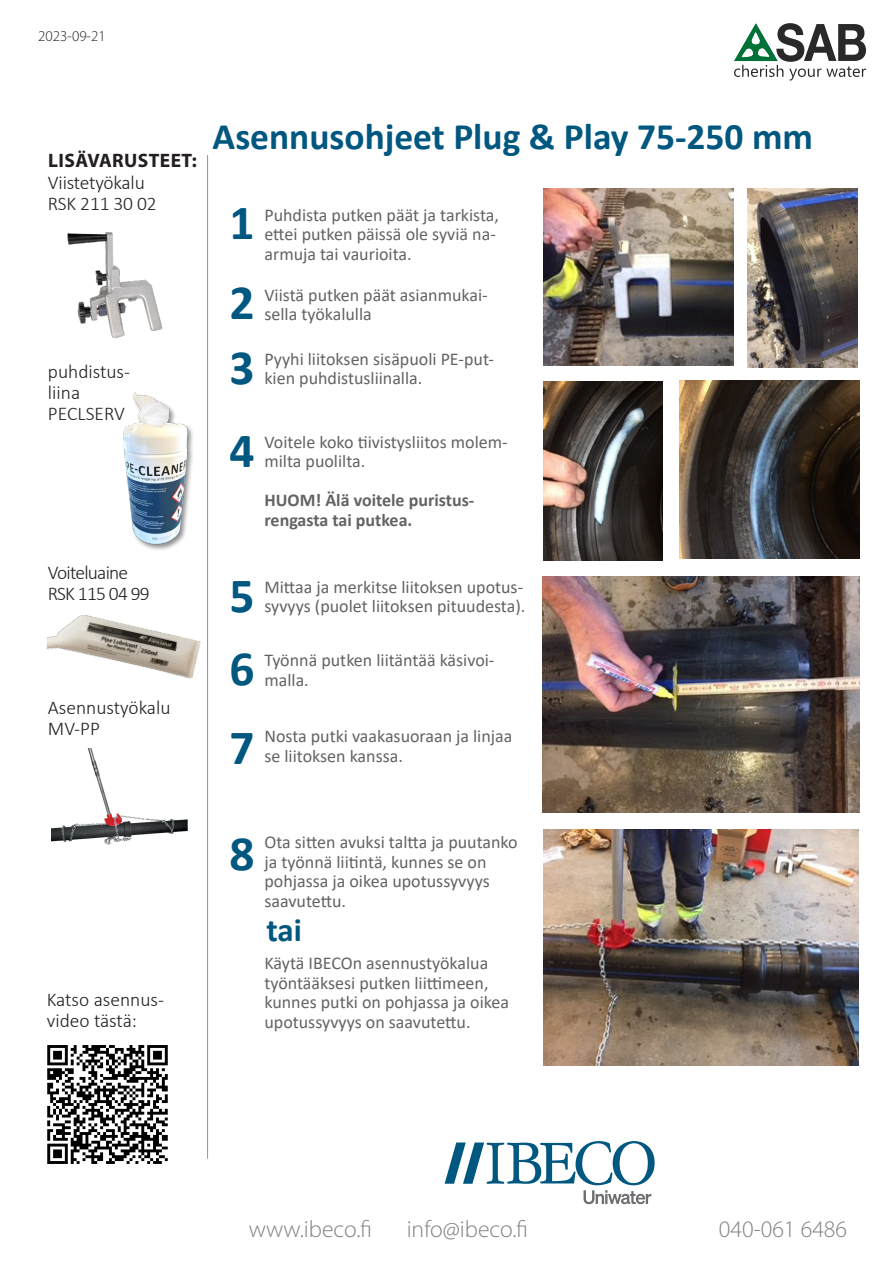
<style>
.page{position:relative;width:893px;height:1263px;background:#fff}
.page>*{position:absolute;margin:0;border:0;box-sizing:border-box;transform-origin:0 0}
.Topprubrik{font:700 49.5px "Calibri";color:#00577f}
.Topprubrik-2{font:700 37.5px "Calibri";color:#00577f}
.Topprubrik-3{font:700 33px "Calibri";color:#00577f}
.t1{font:300 23.7px "Myriad Pro";color:#808285}
.Vänsterkanten_utan_blåpunkt{font:300 19.5px/21px "Calibri";letter-spacing:-.015em;color:#231f20}
.Underrubrik{font:300 19.5px/21px "Calibri";color:#231f20}
.Tabellcell{font:300 19.5px/21px "Calibri";color:#231f20}
.Vänsterkanten_utan_blåpunkt-2{font:300 19.5px/21px "Calibri";letter-spacing:-.04em;color:#231f20}
.Rubrik_vänsterkant{font:700 19.5px "Myriad Pro";letter-spacing:.02em;color:#231f20}
.Anvisningar{font:18px/19.5px "Calibri";color:#636366}
.Anvisningar-2{font:700 18px/19.5px "Calibri";color:#636366}
.Brödtext{font:300 15px "Myriad Pro";color:#231f20}
</style>
<div class="page">
<hr style="left:207px;top:155px;width:1px;height:1003px;background:#939598">
<svg style="left:445px;top:1141px;width:210px;height:63px"></svg>
<svg style="left:734px;top:23px;width:132px;height:58px"></svg>
<img style="left:544px;top:188px;width:190px;height:177px">
<img style="left:543px;top:576px;width:316px;height:236px">
<img style="left:543px;top:382px;width:119px;height:178px">
<img style="left:680px;top:380px;width:179px;height:179px">
<img style="left:544px;top:830px;width:315px;height:236px">
<img style="left:51px;top:748px;width:137px;height:97px">
<img style="left:747px;top:189px;width:110px;height:179px">
<img style="left:47px;top:1045px;width:121px;height:119px">
<img style="left:67px;top:232px;width:96px;height:106px">
<div style="left:122px;top:392px;width:73px;height:159px;background:#231f20;opacity:.5"></div>
<img style="left:122px;top:392px;width:67px;height:154px">
<img style="left:47px;top:614px;width:154px;height:65px">
<p class="Brödtext" style="left:38px;top:27px;width:69px">2023-09-21</p>
<p class="Rubrik_vänsterkant" style="left:48px;top:148px;width:150px">LISÄVARUSTEET:</p>
<p class="Vänsterkanten_utan_blåpunkt" style="left:48px;top:172px;width:110px">Viistetyökalu<br>RSK 211 30 02</p>
<p class="Tabellcell" style="left:48px;top:360px;width:84px">puhdistus&shy;liina<br>PECLSERV</p>
<p class="Vänsterkanten_utan_blåpunkt-2" style="left:48px;top:561px;width:103px">Voiteluaine<br>RSK 115 04 99</p>
<p class="Vänsterkanten_utan_blåpunkt" style="left:48px;top:696px;width:124px">Asennustyökalu<br>MV-PP</p>
<p class="Topprubrik-2" style="left:213px;top:110px;width:602px">Asennusohjeet Plug &amp; Play 75-250 mm</p>
<p class="Topprubrik" style="left:230px;top:188px;width:27px">1</p>
<p class="Topprubrik" style="left:230px;top:268px;width:27px">2</p>
<p class="Topprubrik" style="left:230px;top:332px;width:27px">3</p>
<p class="Anvisningar" style="left:264px;top:205px;width:236px">Puhdista putken päät ja tarkista, ettei putken päissä ole syviä na&shy;armuja tai vaurioita.</p>
<p class="Anvisningar" style="left:264px;top:284px;width:225px">Viistä putken päät asianmukai&shy;sella työkalulla</p>
<p class="Anvisningar" style="left:264px;top:348px;width:231px">Pyyhi liitoksen sisäpuoli PE-put&shy;kien puhdistusliinalla.</p>
<p class="Topprubrik" style="left:230px;top:415px;width:27px">4</p>
<p class="Anvisningar" style="left:264px;top:432px;width:245px">Voitele koko tiivistysliitos molem&shy;milta puolilta.</p>
<p class="Anvisningar-2" style="left:264px;top:490px;width:212px">HUOM! Älä voitele puristus&shy;rengasta tai putkea.</p>
<p class="Topprubrik" style="left:230px;top:561px;width:27px">5</p>
<p class="Topprubrik" style="left:230px;top:634px;width:27px">6</p>
<p class="Anvisningar" style="left:264px;top:577px;width:262px">Mittaa ja merkitse liitoksen upotus&shy;syvyys (puolet liitoksen pituudesta).</p>
<p class="Anvisningar" style="left:264px;top:650px;width:232px">Työnnä putken liitäntää käsivoi&shy;malla.</p>
<p class="Topprubrik" style="left:230px;top:712px;width:27px">7</p>
<p class="Anvisningar" style="left:264px;top:726px;width:249px">Nosta putki vaakasuoraan ja linjaa se liitoksen kanssa.</p>
<p class="Underrubrik" style="left:47px;top:989px;width:119px">Katso asennus&shy;video tästä:</p>
<p class="Topprubrik" style="left:230px;top:819px;width:27px">8</p>
<p class="Anvisningar" style="left:264px;top:832px;width:255px">Ota sitten avuksi taltta ja puutanko ja työnnä liitintä, kunnes se on pohjassa ja oikea upotussyvyys saavutettu.</p>
<p class="Topprubrik-3" style="left:266px;top:907px;width:37px">tai</p>
<p class="Anvisningar" style="left:264px;top:953px;width:246px">Käytä IBECOn asennustyökalua työntääksesi putken liittimeen, kunnes putki on pohjassa ja oikea upotussyvyys on saavutettu.</p>
<h3 class="t1" style="left:249px;top:1215px;width:125px">www.ibeco.fi</h3>
<h3 class="t1" style="left:407px;top:1215px;width:123px">info@ibeco.fi</h3>
<h3 class="t1" style="left:719px;top:1215px;width:130px">040-061 6486</h3>
</div>
